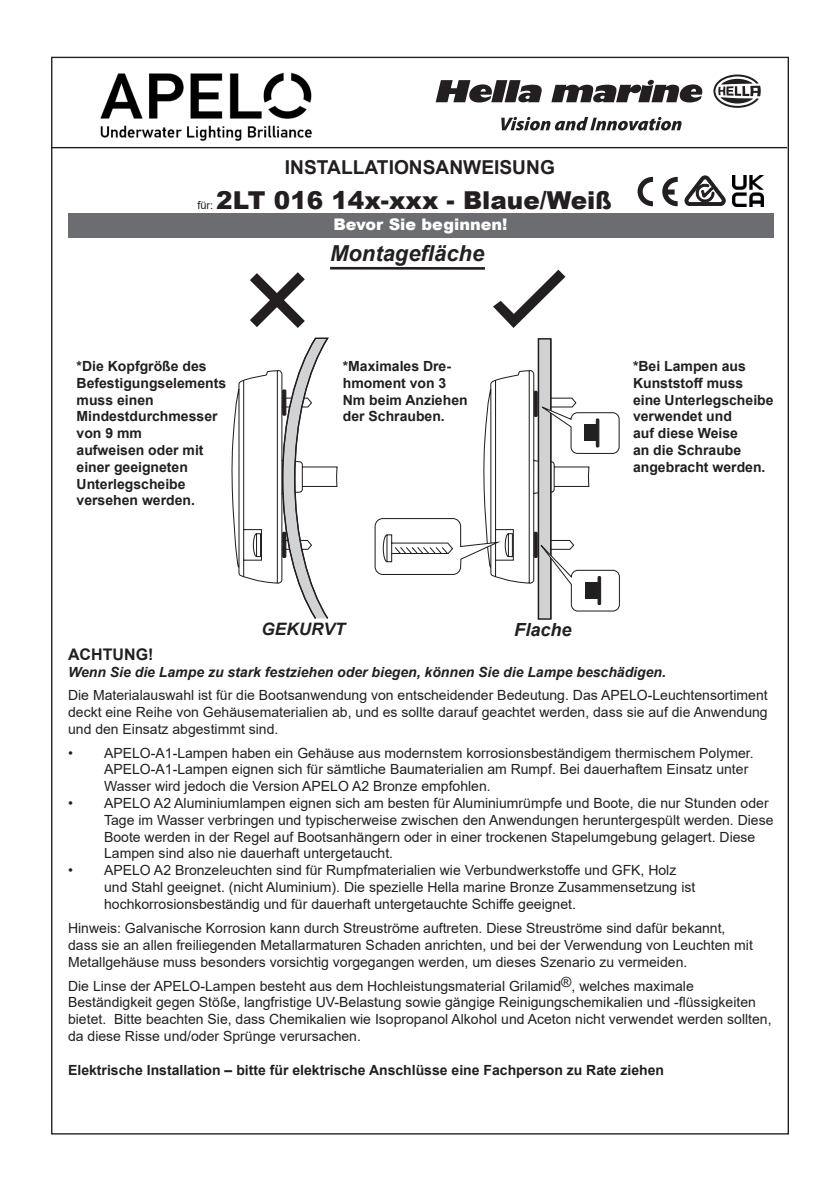
<style>
.page{position:relative;width:840px;height:1191px;background:#fff}
.page>*{position:absolute;margin:0;border:0;box-sizing:border-box;transform-origin:0 0}
.t1{font:900 24.6px "Arial";color:#231f20}
.t2{font:italic 700 22px "Arial";color:#231f20}
.t3{font:700 19.2px "Arial";color:#231f20}
.t4{font:italic 700 18px "Arial";color:#231f20}
.t5{font:italic 700 17.2px "Arial";color:#231f20}
.t6{font:900 16px "Arial";color:#fff}
.t7{font:700 16px "Arial";color:#231f20}
.t8{font:14px/16.8px "Arial";color:#231f20}
.t9{font:700 14px/16.8px "Arial";color:#231f20}
.t10{font:italic 700 14px "Arial";color:#231f20}
.t11{font:11px "Arial";color:#231f20}
</style>
<div class="page">
<div style="left:68px;top:214px;width:705px;height:24px;background:#6c6d70"></div>
<img style="left:100px;top:72px;width:212px;height:69px">
<svg style="left:501px;top:117px;width:180px;height:13px"></svg>
<svg style="left:435px;top:80px;width:106px;height:22px"></svg>
<svg style="left:551px;top:80px;width:151px;height:22px"></svg>
<svg style="left:713px;top:74px;width:47px;height:34px"></svg>
<hr style="left:51px;top:147px;width:735px;height:1px;background:#231f20">
<svg style="left:637px;top:175px;width:88px;height:32px"></svg>
<img style="left:732px;top:176px;width:31px;height:31px">
<svg style="left:231px;top:370px;width:50px;height:214px"></svg>
<svg style="left:281px;top:337px;width:57px;height:282px"></svg>
<svg style="left:252px;top:533px;width:9px;height:24px"></svg>
<div style="left:282px;top:532px;width:4px;height:26px;border:1px solid #231f20"></div>
<div style="left:282px;top:389px;width:4px;height:27px;border:1px solid #231f20"></div>
<svg style="left:374px;top:338px;width:246px;height:282px"></svg>
<div style="left:595px;top:418px;width:4px;height:29px;border:1px solid #231f20"></div>
<div style="left:583px;top:425px;width:13px;height:16px;background:#231f20"></div>
<svg style="left:493px;top:270px;width:72px;height:58px"></svg>
<svg style="left:250px;top:272px;width:54px;height:56px"></svg>
<hr style="left:330px;top:267px;width:154px;height:3px;background:#231f20">
<p class="t3" style="left:285px;top:154px;width:271px">INSTALLATIONSANWEISUNG</p>
<p class="t11" style="left:197px;top:197px;width:17px">für:</p>
<p class="t1" style="left:216px;top:182px;width:397px">2LT 016 14x-xxx - Blaue/Weiß</p>
<p class="t6" style="left:333px;top:213px;width:175px">Bevor Sie beginnen!</p>
<p class="t9" style="left:77px;top:358px;width:151px">*Die Kopfgröße des<br>Befestigungselements muss einen<br>Mindestdurchmesser von 9 mm<br>aufweisen oder mit einer geeigneten<br>Unterlegscheibe versehen werden.</p>
<p class="t2" style="left:330px;top:239px;width:156px">Montagefläche</p>
<p class="t9" style="left:342px;top:358px;width:126px">*Maximales Dre&shy;hmoment von 3<br>Nm beim Anziehen der Schrauben.</p>
<p class="t9" style="left:632px;top:358px;width:142px">*Bei Lampen aus<br>Kunststoff muss eine Unterlegscheibe verwendet und<br>auf diese Weise<br>an die Schraube angebracht werden.</p>
<p class="t5" style="left:261px;top:617px;width:85px">GEKURVT</p>
<p class="t4" style="left:514px;top:617px;width:59px">Flache</p>
<p class="t7" style="left:68px;top:643px;width:87px">ACHTUNG!</p>
<p class="t10" style="left:68px;top:662px;width:599px">Wenn Sie die Lampe zu stark festziehen oder biegen, können Sie die Lampe beschädigen.</p>
<p class="t8" style="left:68px;top:686px;width:700px;text-align:justify">Die Materialauswahl ist für die Bootsanwendung von entscheidender Bedeutung. Das APELO-Leuchtensortiment deckt eine Reihe von Gehäusematerialien ab, und es sollte darauf geachtet werden, dass sie auf die Anwendung und den Einsatz abgestimmt sind.</p>
<p class="t8" style="left:104px;top:744px;width:650px;text-indent:-36px">• APELO-A1-Lampen haben ein Gehäuse aus modernstem korrosionsbeständigem thermischem Polymer.<br>APELO-A1-Lampen eignen sich für sämtliche Baumaterialien am Rumpf. Bei dauerhaftem Einsatz unter<br>Wasser wird jedoch die Version APELO A2 Bronze empfohlen.</p>
<p class="t8" style="left:104px;top:794px;width:670px;text-indent:-36px">• APELO A2 Aluminiumlampen eignen sich am besten für Aluminiumrümpfe und Boote, die nur Stunden oder Tage im Wasser verbringen und typischerweise zwischen den Anwendungen heruntergespült werden. Diese Boote werden in der Regel auf Bootsanhängern oder in einer trockenen Stapelumgebung gelagert. Diese Lampen sind also nie dauerhaft untergetaucht.</p>
<p class="t8" style="left:104px;top:862px;width:592px;text-indent:-36px">• APELO A2 Bronzeleuchten sind für Rumpfmaterialien wie Verbundwerkstoffe und GFK, Holz und Stahl geeignet. (nicht Aluminium). Die spezielle Hella marine Bronze Zusammensetzung ist hochkorrosionsbeständig und für dauerhaft untergetauchte Schiffe geeignet.</p>
<p class="t8" style="left:68px;top:919px;width:686px">Hinweis: Galvanische Korrosion kann durch Streuströme auftreten. Diese Streuströme sind dafür bekannt, dass sie an allen freiliegenden Metallarmaturen Schaden anrichten, und bei der Verwendung von Leuchten mit<br>Metallgehäuse muss besonders vorsichtig vorgegangen werden, um dieses Szenario zu vermeiden.</p>
<p class="t8" style="left:68px;top:977px;width:704px">Die Linse der APELO-Lampen besteht aus dem Hochleistungsmaterial Grilamid®, welches maximale Beständigkeit gegen Stöße, langfristige UV-Belastung sowie gängige Reinigungschemikalien und -flüssigkeiten bietet. Bitte beachten Sie, dass Chemikalien wie Isopropanol Alkohol und Aceton nicht verwendet werden sollten, da diese Risse und/oder Sprünge verursachen.</p>
<p class="t9" style="left:68px;top:1061px;width:597px">Elektrische Installation – bitte für elektrische Anschlüsse eine Fachperson zu Rate ziehen</p>
</div>
